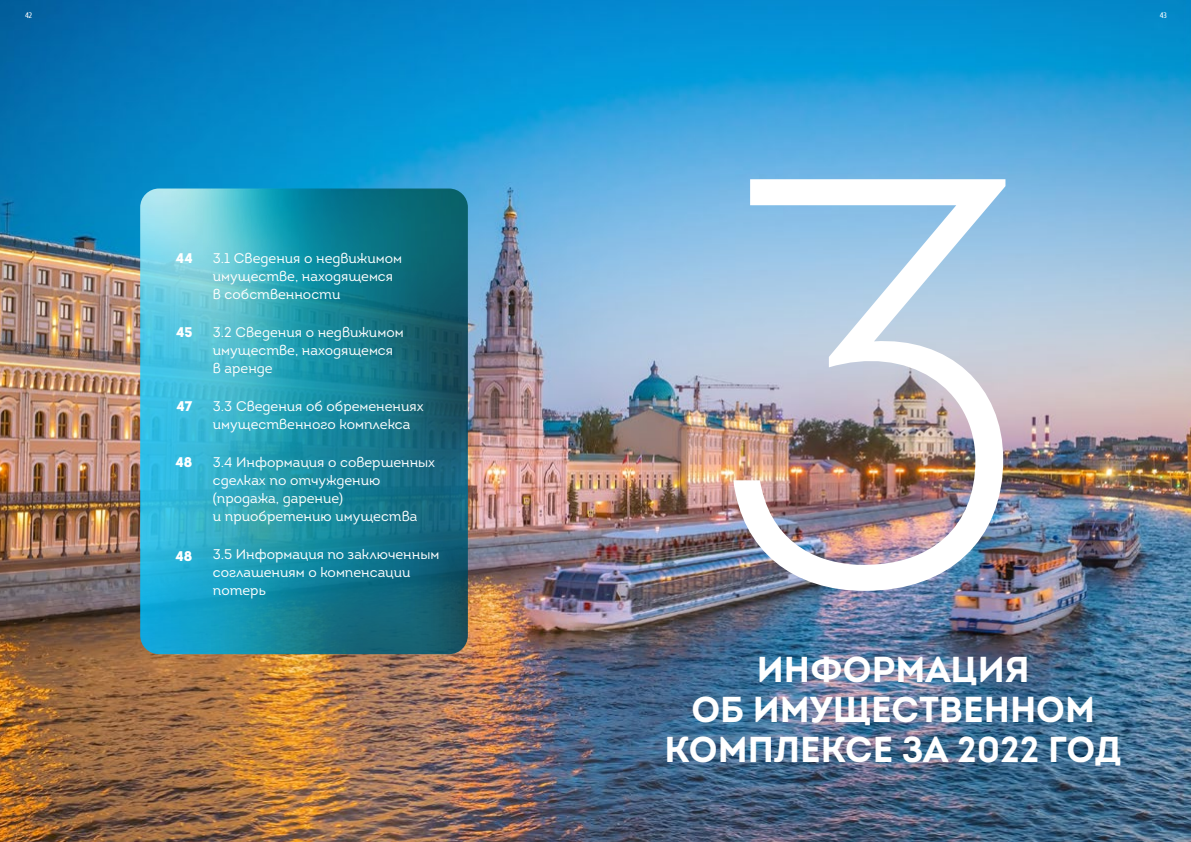
<style>
.page{position:relative;width:1191px;height:842px;background:#fff}
.page>*{position:absolute;margin:0;border:0;box-sizing:border-box;transform-origin:0 0}
.t1{font:578.9px "Intro Light Caps";color:#fff}
.t2{font:700 36px/40px "Intro";color:#fff;text-align:center}
.t3{font:17.6px "Intro Book Alt";color:#fff}
.t4{font:14px/18px "Intro Book Alt";color:#fff}
.t5{font:14px "Intro";letter-spacing:.025em;color:#fff}
.t6{font:8px "Cuprum";color:#fff}
</style>
<div class="page">
<img style="left:0;top:0;width:1191px;height:842px">
<img style="left:140px;top:189px;width:328px;height:465px">
<p class="t6" style="left:25px;top:11px;width:8px">42</p>
<p class="t6" style="left:1159px;top:11px;width:9px">43</p>
<p class="t5" style="left:176px;top:250px;width:18px">44</p>
<p class="t5" style="left:176px;top:324px;width:18px">45</p>
<p class="t5" style="left:176px;top:398px;width:17px">47</p>
<p class="t5" style="left:176px;top:454px;width:18px">48</p>
<p class="t5" style="left:176px;top:547px;width:18px">48</p>
<p class="t4" style="left:213px;top:249px;width:191px">3.1 Сведения о недвижимом имуществе, находящемся в собственности</p>
<p class="t4" style="left:213px;top:323px;width:192px">3.2 Сведения о недвижимом имуществе, находящемся в аренде</p>
<p class="t4" style="left:213px;top:397px;width:212px">3.3 Сведения об обременениях имущественного комплекса</p>
<p class="t4" style="left:213px;top:453px;width:224px">3.4 Информация о совершенных сделках по отчуждению (продажа, дарение)<br>и приобретению имущества</p>
<p class="t4" style="left:213px;top:545px;width:228px">3.5 Информация по заключенным соглашениям о компенсации потерь</p>
<p class="t3" style="left:246px;top:320px;width:31px">756</p>
<h1 class="t1" style="left:702px;top:23px;width:337px">3</h1>
<h2 class="t2" style="left:664px;top:649px;width:459px">ИНФОРМАЦИЯ<br>ОБ ИМУЩЕСТВЕННОМ<br>КОМПЛЕКСЕ ЗА 2022 ГОД</h2>
</div>
